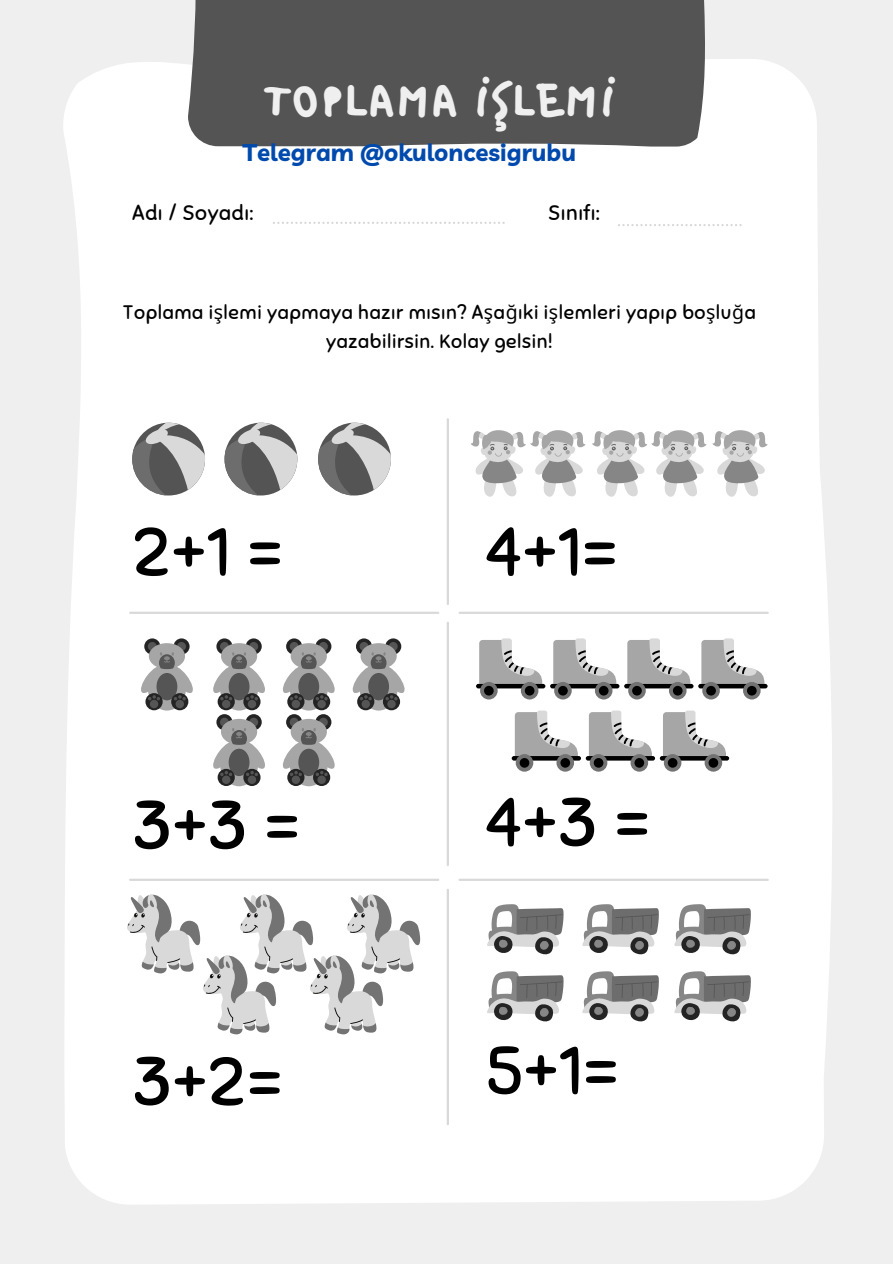
<style>
.page{position:relative;width:893px;height:1264px;background:#fff}
.page>*{position:absolute;margin:0;border:0;box-sizing:border-box;transform-origin:0 0}
.t1{font:68.25px "Sniglet";color:#000}
.t2{font:45.6px "Bristol";letter-spacing:.03em;color:#efefef}
.t3{font:700 24px "Livvic";color:#004aad}
.t4{font:21px "Sniglet";letter-spacing:.03em;color:#000}
.t5{font:19.5px/29.2px "Sniglet";letter-spacing:.03em;color:#000;text-align:center}
.s1{font-family:"Noto Sans"}
</style>
<div class="page">
<div style="left:0;top:0;width:892px;height:1263px;background:#efefef"></div>
<div style="left:63px;top:59px;width:769px;height:1146px;background:#fff"></div>
<div style="left:187px;top:0;width:520px;height:146px;background:#545454"></div>
<svg style="left:273px;top:222px;width:231px;height:2px"></svg>
<hr style="left:446px;top:419px;width:3px;height:185px;background:#d9d9d9">
<hr style="left:446px;top:622px;width:3px;height:243px;background:#d9d9d9">
<hr style="left:446px;top:889px;width:3px;height:235px;background:#d9d9d9">
<hr style="left:130px;top:611px;width:308px;height:3px;background:#d9d9d9">
<hr style="left:130px;top:878px;width:308px;height:3px;background:#d9d9d9">
<hr style="left:459px;top:611px;width:308px;height:3px;background:#d9d9d9">
<hr style="left:459px;top:878px;width:308px;height:3px;background:#d9d9d9">
<svg style="left:617px;top:224px;width:124px;height:2px"></svg>
<svg style="left:132px;top:423px;width:73px;height:72px"></svg>
<svg style="left:224px;top:423px;width:73px;height:72px"></svg>
<svg style="left:318px;top:423px;width:73px;height:72px"></svg>
<svg style="left:470px;top:430px;width:115px;height:66px"></svg>
<svg style="left:592px;top:430px;width:114px;height:66px"></svg>
<svg style="left:712px;top:430px;width:55px;height:66px"></svg>
<svg style="left:173px;top:638px;width:16px;height:16px"></svg>
<svg style="left:144px;top:638px;width:16px;height:16px"></svg>
<div style="left:148px;top:662px;width:38px;height:48px;background:#a6a6a6;border-radius:50%"></div>
<div style="left:171px;top:693px;width:17px;height:17px;background:#242424;border-radius:50%"></div>
<div style="left:175px;top:699px;width:9px;height:9px;background:#555;border-radius:50%"></div>
<div style="left:145px;top:693px;width:18px;height:17px;background:#242424;border-radius:50%"></div>
<div style="left:150px;top:699px;width:8px;height:9px;background:#555;border-radius:50%"></div>
<svg style="left:139px;top:643px;width:55px;height:57px"></svg>
<svg style="left:246px;top:638px;width:16px;height:16px"></svg>
<svg style="left:216px;top:638px;width:16px;height:16px"></svg>
<div style="left:220px;top:662px;width:38px;height:48px;background:#a6a6a6;border-radius:50%"></div>
<div style="left:243px;top:693px;width:17px;height:17px;background:#242424;border-radius:50%"></div>
<div style="left:248px;top:699px;width:8px;height:9px;background:#555;border-radius:50%"></div>
<svg style="left:217px;top:693px;width:18px;height:17px"></svg>
<div style="left:222px;top:699px;width:8px;height:9px;background:#555;border-radius:50%"></div>
<svg style="left:211px;top:643px;width:55px;height:57px"></svg>
<svg style="left:246px;top:714px;width:16px;height:16px"></svg>
<svg style="left:249px;top:717px;width:9px;height:9px"></svg>
<svg style="left:216px;top:714px;width:16px;height:16px"></svg>
<svg style="left:220px;top:717px;width:9px;height:9px"></svg>
<div style="left:220px;top:738px;width:38px;height:48px;background:#a6a6a6;border-radius:50%"></div>
<div style="left:243px;top:768px;width:17px;height:18px;background:#242424;border-radius:50%"></div>
<div style="left:248px;top:775px;width:8px;height:9px;background:#555;border-radius:50%"></div>
<div style="left:217px;top:768px;width:18px;height:18px;background:#242424;border-radius:50%"></div>
<div style="left:222px;top:775px;width:8px;height:9px;background:#555;border-radius:50%"></div>
<svg style="left:211px;top:719px;width:55px;height:57px"></svg>
<svg style="left:315px;top:638px;width:16px;height:16px"></svg>
<svg style="left:286px;top:638px;width:16px;height:16px"></svg>
<div style="left:290px;top:642px;width:8px;height:9px;background:#4e4e4e;border-radius:50%"></div>
<div style="left:289px;top:662px;width:39px;height:48px;background:#a6a6a6;border-radius:50%"></div>
<div style="left:313px;top:693px;width:17px;height:17px;background:#242424;border-radius:50%"></div>
<div style="left:317px;top:699px;width:9px;height:9px;background:#555;border-radius:50%"></div>
<div style="left:287px;top:693px;width:17px;height:17px;background:#242424;border-radius:50%"></div>
<div style="left:292px;top:699px;width:8px;height:9px;background:#555;border-radius:50%"></div>
<svg style="left:281px;top:643px;width:55px;height:57px"></svg>
<svg style="left:315px;top:714px;width:16px;height:16px"></svg>
<svg style="left:319px;top:717px;width:9px;height:9px"></svg>
<svg style="left:286px;top:714px;width:16px;height:16px"></svg>
<div style="left:289px;top:738px;width:39px;height:48px;background:#a6a6a6;border-radius:50%"></div>
<div style="left:313px;top:768px;width:17px;height:18px;background:#242424;border-radius:50%"></div>
<div style="left:317px;top:775px;width:9px;height:9px;background:#555;border-radius:50%"></div>
<div style="left:287px;top:768px;width:17px;height:18px;background:#242424;border-radius:50%"></div>
<div style="left:292px;top:775px;width:8px;height:9px;background:#555;border-radius:50%"></div>
<svg style="left:281px;top:719px;width:55px;height:57px"></svg>
<svg style="left:385px;top:638px;width:16px;height:16px"></svg>
<svg style="left:356px;top:638px;width:16px;height:16px"></svg>
<div style="left:359px;top:662px;width:39px;height:48px;background:#a6a6a6;border-radius:50%"></div>
<div style="left:383px;top:693px;width:17px;height:17px;background:#242424;border-radius:50%"></div>
<div style="left:387px;top:699px;width:8px;height:9px;background:#555;border-radius:50%"></div>
<div style="left:357px;top:693px;width:17px;height:17px;background:#242424;border-radius:50%"></div>
<div style="left:361px;top:699px;width:9px;height:9px;background:#555;border-radius:50%"></div>
<svg style="left:351px;top:643px;width:55px;height:57px"></svg>
<svg style="left:486px;top:904px;width:77px;height:50px"></svg>
<svg style="left:486px;top:971px;width:77px;height:50px"></svg>
<svg style="left:581px;top:904px;width:78px;height:50px"></svg>
<svg style="left:581px;top:971px;width:78px;height:50px"></svg>
<svg style="left:673px;top:904px;width:78px;height:50px"></svg>
<svg style="left:673px;top:971px;width:78px;height:50px"></svg>
<svg style="left:126px;top:893px;width:294px;height:141px"></svg>
<hr style="left:476px;top:684px;width:69px;height:4px;background:#000;border-radius:2px">
<div style="left:480px;top:682px;width:17px;height:17px;background:#737373;border-radius:50%"></div>
<div style="left:484px;top:686px;width:9px;height:9px;background:#000;border-radius:50%"></div>
<svg style="left:521px;top:682px;width:17px;height:17px"></svg>
<div style="left:524px;top:686px;width:10px;height:9px;background:#000;border-radius:50%"></div>
<svg style="left:479px;top:638px;width:63px;height:46px"></svg>
<hr style="left:624px;top:684px;width:69px;height:4px;background:#000;border-radius:2px">
<div style="left:628px;top:682px;width:17px;height:17px;background:#737373;border-radius:50%"></div>
<div style="left:632px;top:686px;width:9px;height:9px;background:#000;border-radius:50%"></div>
<div style="left:669px;top:682px;width:17px;height:17px;background:#737373;border-radius:50%"></div>
<div style="left:673px;top:686px;width:9px;height:9px;background:#000;border-radius:50%"></div>
<svg style="left:627px;top:638px;width:63px;height:46px"></svg>
<hr style="left:585px;top:756px;width:70px;height:4px;background:#000;border-radius:2px">
<svg style="left:589px;top:754px;width:18px;height:17px"></svg>
<div style="left:593px;top:758px;width:10px;height:9px;background:#000;border-radius:50%"></div>
<svg style="left:630px;top:754px;width:18px;height:17px"></svg>
<div style="left:634px;top:758px;width:10px;height:9px;background:#000;border-radius:50%"></div>
<svg style="left:589px;top:710px;width:63px;height:46px"></svg>
<hr style="left:550px;top:684px;width:69px;height:4px;background:#000;border-radius:2px">
<div style="left:554px;top:682px;width:17px;height:17px;background:#737373;border-radius:50%"></div>
<div style="left:558px;top:686px;width:9px;height:9px;background:#000;border-radius:50%"></div>
<svg style="left:595px;top:682px;width:17px;height:17px"></svg>
<div style="left:598px;top:686px;width:10px;height:9px;background:#000;border-radius:50%"></div>
<svg style="left:553px;top:638px;width:63px;height:46px"></svg>
<hr style="left:511px;top:756px;width:70px;height:4px;background:#000;border-radius:2px">
<svg style="left:515px;top:754px;width:18px;height:17px"></svg>
<div style="left:519px;top:758px;width:10px;height:9px;background:#000;border-radius:50%"></div>
<div style="left:556px;top:754px;width:18px;height:17px;background:#737373;border-radius:50%"></div>
<div style="left:560px;top:758px;width:10px;height:9px;background:#000;border-radius:50%"></div>
<svg style="left:515px;top:710px;width:63px;height:46px"></svg>
<hr style="left:698px;top:684px;width:69px;height:4px;background:#000;border-radius:2px">
<svg style="left:702px;top:682px;width:17px;height:17px"></svg>
<div style="left:706px;top:686px;width:9px;height:9px;background:#000;border-radius:50%"></div>
<div style="left:743px;top:682px;width:17px;height:17px;background:#737373;border-radius:50%"></div>
<div style="left:747px;top:686px;width:9px;height:9px;background:#000;border-radius:50%"></div>
<svg style="left:701px;top:638px;width:63px;height:46px"></svg>
<hr style="left:659px;top:756px;width:70px;height:4px;background:#000;border-radius:2px">
<svg style="left:663px;top:754px;width:18px;height:17px"></svg>
<div style="left:667px;top:758px;width:10px;height:9px;background:#000;border-radius:50%"></div>
<svg style="left:704px;top:754px;width:18px;height:17px"></svg>
<div style="left:708px;top:758px;width:10px;height:9px;background:#000;border-radius:50%"></div>
<svg style="left:663px;top:710px;width:63px;height:46px"></svg>
<h2 class="t2" style="left:264px;top:71px;width:352px">TOPLAMA İŞLEMİ</h2>
<h1 class="t3" style="left:243px;top:137px;width:334px">Telegram @okuloncesigrubu</h1>
<p class="t4" style="left:132px;top:199px;width:122px">Adı / Soyadı:</p>
<p class="t4" style="left:548px;top:199px;width:53px">Sınıfı:</p>
<h3 class="t5" style="left:123px;top:298px;width:634px">Toplama i<span class="s1">ş</span>lemi yapmaya hazır mısın? A<span class="s1">ş</span>a<span class="s1">ğ</span>ıki i<span class="s1">ş</span>lemleri yapıp bo<span class="s1">ş</span>lu<span class="s1">ğ</span>a yazabilirsin. Kolay gelsin!</h3>
<p class="t1" style="left:132px;top:510px;width:150px">2+1 =</p>
<p class="t1" style="left:132px;top:783px;width:168px">3+3 =</p>
<p class="t1" style="left:485px;top:510px;width:132px">4+1=</p>
<p class="t1" style="left:485px;top:780px;width:165px">4+3 =</p>
<p class="t1" style="left:132px;top:1039px;width:150px">3+2=</p>
<p class="t1" style="left:485px;top:1028px;width:133px">5+1=</p>
</div>
